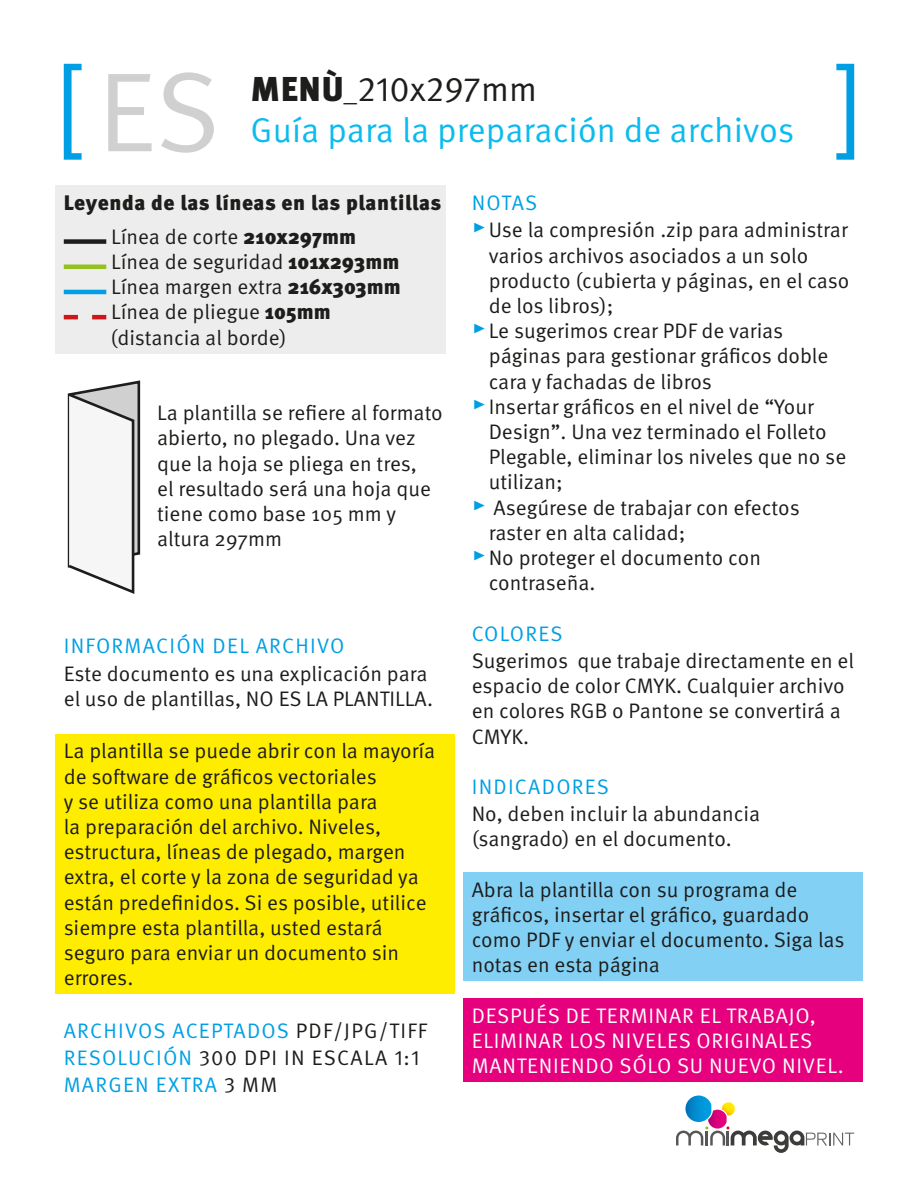
<style>
.page{position:relative;width:918px;height:1188px;background:#fff}
.page>*{position:absolute;margin:0;border:0;box-sizing:border-box;transform-origin:0 0}
.t1{font:112.5px "Meta Pro";color:#d0d0d0}
.t2{font:34.5px/41.4px "Meta Pro";color:#0bbbef}
.t3{font:21px/25.2px "Meta Pro";color:#1d1d1b}
.t4{font:21px/27.3px "Meta Pro";letter-spacing:.06em;color:#009fe3}
.t5{font:21px/25.2px "Meta Pro";letter-spacing:.035em;color:#fff}
.t6{font:900 21px/33.8px "Meta Pro";letter-spacing:.025em;color:#1d1d1b}
.s1{font-weight:900;color:#1d1d1b}
.s2{font-size:27px;color:#1d1d1b}
.s3{color:#1d1d1b}
.s4{font-weight:400}
.s5{font-weight:900}
.s6{color:#009fe3}
.s7{font-size:27px;color:#009fe3}
</style>
<div class="page">
<svg style="left:64px;top:64px;width:18px;height:96px"></svg>
<svg style="left:836px;top:64px;width:18px;height:96px"></svg>
<svg style="left:676px;top:1096px;width:178px;height:57px"></svg>
<div style="left:55px;top:186px;width:391px;height:168px;background:#ededed"></div>
<div style="left:55px;top:734px;width:400px;height:260px;background:#ffed00"></div>
<div style="left:64px;top:239px;width:42px;height:5px;background:#1d1d1b"></div>
<hr style="left:64px;top:265px;width:42px;height:4px;background:#95c11f">
<hr style="left:64px;top:290px;width:42px;height:4px;background:#009fe3">
<svg style="left:64px;top:315px;width:42px;height:4px"></svg>
<div style="left:463px;top:873px;width:400px;height:108px;background:#83d0f5"></div>
<div style="left:463px;top:999px;width:400px;height:83px;background:#e6007d"></div>
<svg style="left:67px;top:380px;width:74px;height:214px"></svg>
<h1 class="t1" style="left:98px;top:41px;width:124px">ES</h1>
<h2 class="t2" style="left:251px;top:69px;width:545px"><span class="s1">MENÙ</span><span class="s2">_</span><span class="s3">210x297mm<br></span>Guía para la preparación de archivos</h2>
<p class="t6" style="left:111px;top:187px;width:332px;text-indent:-47px">Leyenda de las líneas en las plantillas<br><span class="s4">Línea de corte</span> 210x297mm</p>
<p class="t3" style="left:111px;top:250px;width:292px">Línea de seguridad <span class="s5">101x293mm<br></span>Línea margen extra <span class="s5">216x303mm<br></span>Línea de pliegue <span class="s5">105mm </span>(distancia al borde)</p>
<p class="t3" style="left:157px;top:401px;width:287px">La plantilla se refiere al formato abierto, no plegado. Una vez que la hoja se pliega en tres,<br>el resultado será una hoja que tiene como base 105 mm y altura 297mm</p>
<p class="t4" style="left:64px;top:633px;width:282px">INFORMACIÓN DEL ARCHIVO</p>
<p class="t3" style="left:64px;top:661px;width:371px">Este documento es una explicación para el uso de plantillas, NO ES LA PLANTILLA.</p>
<p class="t3" style="left:64px;top:739px;width:373px">La plantilla se puede abrir con la mayoría de software de gráficos vectoriales<br>y se utiliza como una plantilla para<br>la preparación del archivo. Niveles, estructura, líneas de plegado, margen extra, el corte y la zona de seguridad ya están predefinidos. Si es posible, utilice siempre esta plantilla, usted estará seguro para enviar un documento sin errores.</p>
<p class="t4" style="left:64px;top:1017px;width:365px">ARCHIVOS ACEPTADOS <span class="s3">PDF/JPG/TIFF<br></span>RESOLUCIÓN <span class="s3">300 DPI IN ESCALA 1:1<br></span>MARGEN EXTRA <span class="s3">3 MM</span></p>
<p class="t3" style="left:472px;top:190px;width:378px;line-height:27.3px"><span class="s6">NOTAS<br></span><span class="s7">▸</span>Use la compresión .zip para administrar</p>
<p class="t3" style="left:489px;top:243px;width:321px">varios archivos asociados a un solo</p>
<p class="t3" style="left:489px;top:269px;width:362px">producto (cubierta y páginas, en el caso</p>
<p class="t3" style="left:489px;top:294px;width:126px">de los libros);</p>
<p class="t3" style="left:472px;top:319px;width:313px"><span class="s7">▸</span>Le sugerimos crear PDF de varias</p>
<p class="t3" style="left:489px;top:344px;width:341px">páginas para gestionar gráficos doble</p>
<p class="t3" style="left:489px;top:369px;width:225px">cara y fachadas de libros</p>
<p class="t3" style="left:472px;top:395px;width:344px"><span class="s7">▸</span>Insertar gráficos en el nivel de “Your</p>
<p class="t3" style="left:489px;top:420px;width:339px">Design”. Una vez terminado el Folleto</p>
<p class="t3" style="left:489px;top:445px;width:359px">Plegable, eliminar los niveles que no se</p>
<p class="t3" style="left:489px;top:470px;width:76px">utilizan;</p>
<p class="t3" style="left:472px;top:495px;width:330px"><span class="s7">▸</span> Asegúrese de trabajar con efectos</p>
<p class="t3" style="left:489px;top:521px;width:198px">raster en alta calidad;</p>
<p class="t3" style="left:472px;top:546px;width:291px"><span class="s7">▸</span>No proteger el documento con</p>
<p class="t3" style="left:489px;top:571px;width:108px">contraseña.</p>
<p class="t4" style="left:472px;top:620px;width:92px">COLORES</p>
<p class="t3" style="left:472px;top:649px;width:384px">Sugerimos que trabaje directamente en el espacio de color CMYK. Cualquier archivo en colores RGB o Pantone se convertirá a<br>CMYK.</p>
<p class="t4" style="left:472px;top:774px;width:139px">INDICADORES</p>
<p class="t3" style="left:472px;top:802px;width:290px">No, deben incluir la abundancia (sangrado) en el documento.</p>
<p class="t3" style="left:472px;top:878px;width:374px">Abra la plantilla con su programa de gráficos, insertar el gráfico, guardado como PDF y enviar el documento. Siga las notas en esta página</p>
<p class="t5" style="left:472px;top:1004px;width:373px">DESPUÉS DE TERMINAR EL TRABAJO,<br>ELIMINAR LOS NIVELES ORIGINALES<br>MANTENIENDO SÓLO SU NUEVO NIVEL.</p>
</div>
